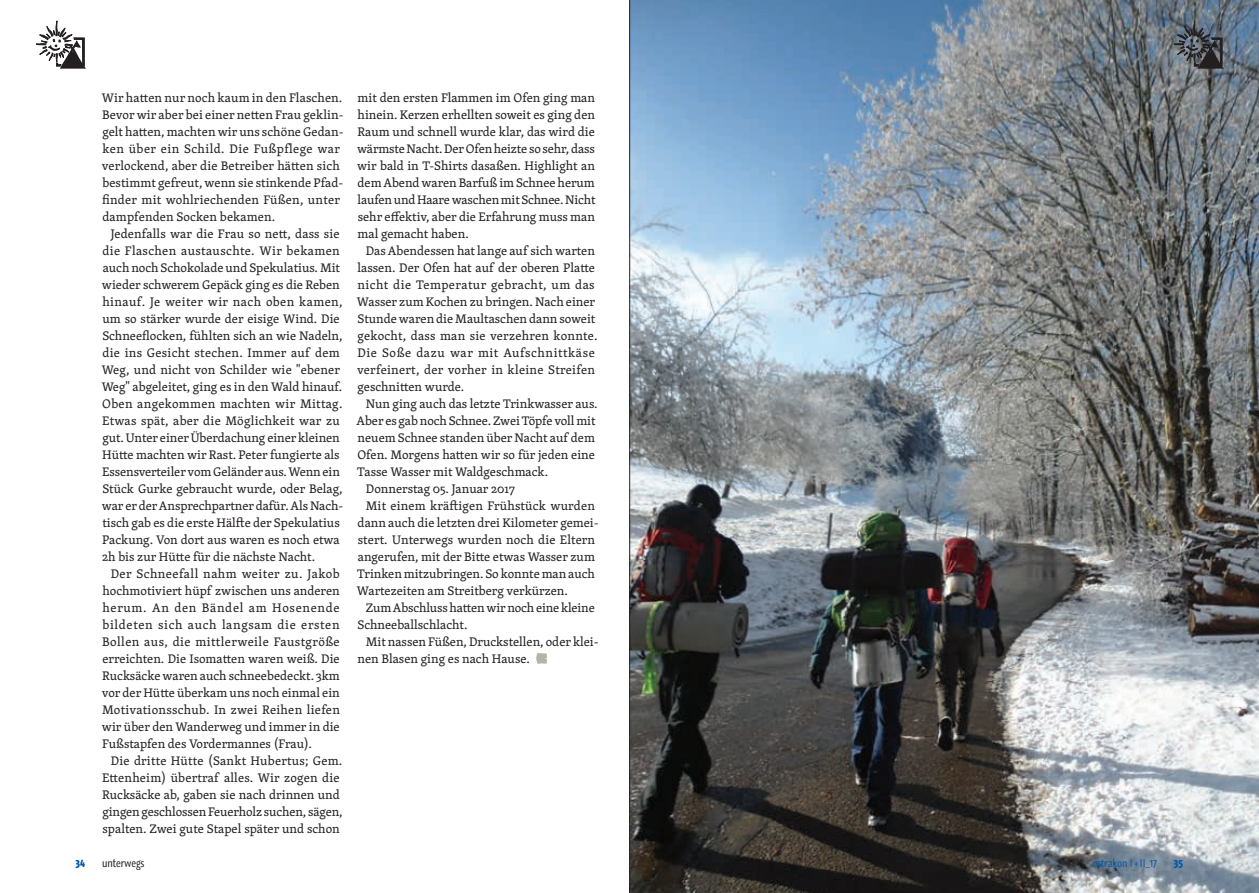
<style>
.page{position:relative;width:1259px;height:893px;background:#fff}
.page>*{position:absolute;margin:0;border:0;box-sizing:border-box;transform-origin:0 0}
.t1{font:12.75px/17px "Skolar";color:#231f20}
.t2{font:10.5px "Graublau Web";letter-spacing:-.01em;color:#015aaa}
.t3{font:10.5px "Graublau Web";color:#231f20}
.t4{font:700 10.5px "Graublau Web";color:#015aaa}
</style>
<div class="page">
<svg style="left:536px;top:653px;width:11px;height:11px"></svg>
<img style="left:629px;top:0;width:630px;height:893px">
<svg style="left:1174px;top:21px;width:49px;height:47px;background:#51575e"></svg>
<svg style="left:36px;top:20px;width:49px;height:48px"></svg>
<p class="t1" style="left:102px;top:89px;width:243px">Wir hatten nur noch kaum in den Flaschen.<br>Bevor wir aber bei einer netten Frau geklin&shy;gelt hatten, machten wir uns schöne Gedan&shy;ken über ein Schild. Die Fußpflege war verlockend, aber die Betreiber hätten sich bestimmt gefreut, wenn sie stinkende Pfad&shy;finder mit wohlriechenden Füßen, unter dampfenden Socken bekamen.</p>
<p class="t1" style="left:102px;top:225px;width:243px;text-indent:9px">Jedenfalls war die Frau so nett, dass sie die Flaschen austauschte. Wir bekamen auch noch Schokolade und Spekulatius. Mit wieder schwerem Gepäck ging es die Reben hinauf. Je weiter wir nach oben kamen, um so stärker wurde der eisige Wind. Die Schneeflocken, fühlten sich an wie Nadeln, die ins Gesicht stechen. Immer auf dem Weg, und nicht von Schilder wie "ebener Weg" abgeleitet, ging es in den Wald hinauf.<br>Oben angekommen machten wir Mittag.<br>Etwas spät, aber die Möglichkeit war zu gut. Unter einer Überdachung einer kleinen Hütte machten wir Rast. Peter fungierte als Essensverteiler vom Geländer aus. Wenn ein Stück Gurke gebraucht wurde, oder Belag, war er der Ansprechpartner dafür. Als Nach&shy;tisch gab es die erste Hälfte der Spekulatius Packung. Von dort aus waren es noch etwa 2h bis zur Hütte für die nächste Nacht.</p>
<p class="t1" style="left:102px;top:565px;width:239px;text-align:justify;text-indent:9px">Der Schneefall nahm weiter zu. Jakob hochmotiviert hüpf zwischen uns anderen herum. An den Bändel am Hosenende bildeten sich auch langsam die ersten Bollen aus, die mittlerweile Faustgröße erreichten. Die Isomatten waren weiß. Die Rucksäcke waren auch schneebedeckt. 3km vor der Hütte überkam uns noch einmal ein Motivationsschub. In zwei Reihen liefen wir über den Wanderweg und immer in die Fußstapfen des Vordermannes (Frau).</p>
<p class="t1" style="left:102px;top:752px;width:242px;text-indent:9px">Die dritte Hütte (Sankt Hubertus; Gem.<br>Ettenheim) übertraf alles. Wir zogen die Rucksäcke ab, gaben sie nach drinnen und gingen geschlossen Feuerholz suchen, sägen, spalten. Zwei gute Stapel später und schon</p>
<p class="t1" style="left:357px;top:89px;width:240px;text-align:justify">mit den ersten Flammen im Ofen ging man hinein. Kerzen erhellten soweit es ging den Raum und schnell wurde klar, das wird die wärmste Nacht. Der Ofen heizte so sehr, dass wir bald in T-Shirts dasaßen. Highlight an dem Abend waren Barfuß im Schnee herum laufen und Haare waschen mit Schnee. Nicht sehr effektiv, aber die Erfahrung muss man mal gemacht haben.</p>
<p class="t1" style="left:357px;top:242px;width:242px;text-indent:9px">Das Abendessen hat lange auf sich warten lassen. Der Ofen hat auf der oberen Platte nicht die Temperatur gebracht, um das Wasser zum Kochen zu bringen. Nach einer Stunde waren die Maultaschen dann soweit gekocht, dass man sie verzehren konnte.<br>Die Soße dazu war mit Aufschnittkäse verfeinert, der vorher in kleine Streifen geschnitten wurde.</p>
<p class="t1" style="left:366px;top:395px;width:233px">Nun ging auch das letzte Trinkwasser aus.</p>
<p class="t1" style="left:356px;top:412px;width:240px">Aber es gab noch Schnee. Zwei Töpfe voll mit</p>
<p class="t1" style="left:358px;top:429px;width:239px">neuem Schnee standen über Nacht auf dem</p>
<p class="t1" style="left:357px;top:446px;width:239px">Ofen. Morgens hatten wir so für jeden eine</p>
<p class="t1" style="left:357px;top:463px;width:192px">Tasse Wasser mit Waldgeschmack.</p>
<p class="t1" style="left:366px;top:480px;width:150px">Donnerstag 05. Januar 2017</p>
<p class="t1" style="left:366px;top:497px;width:231px">Mit einem kräftigen Frühstück wurden</p>
<p class="t1" style="left:358px;top:514px;width:242px">dann auch die letzten drei Kilometer gemei-</p>
<p class="t1" style="left:358px;top:531px;width:239px">stert. Unterwegs wurden noch die Eltern</p>
<p class="t1" style="left:358px;top:548px;width:239px">angerufen, mit der Bitte etwas Wasser zum</p>
<p class="t1" style="left:357px;top:565px;width:239px">Trinken mitzubringen. So konnte man auch</p>
<p class="t1" style="left:357px;top:582px;width:212px">Wartezeiten am Streitberg verkürzen.</p>
<p class="t1" style="left:366px;top:599px;width:230px">Zum Abschluss hatten wir noch eine kleine</p>
<p class="t1" style="left:357px;top:616px;width:111px">Schneeballschlacht.</p>
<p class="t1" style="left:366px;top:633px;width:234px">Mit nassen Füßen, Druckstellen, oder klei-</p>
<p class="t1" style="left:358px;top:650px;width:174px">nen Blasen ging es nach Hause.</p>
<p class="t4" style="left:76px;top:856px;width:11px">34</p>
<p class="t3" style="left:102px;top:856px;width:44px">unterwegs</p>
<p class="t2" style="left:1092px;top:856px;width:66px">ostrakon I+II_17</p>
<p class="t4" style="left:1174px;top:856px;width:11px">35</p>
</div>
